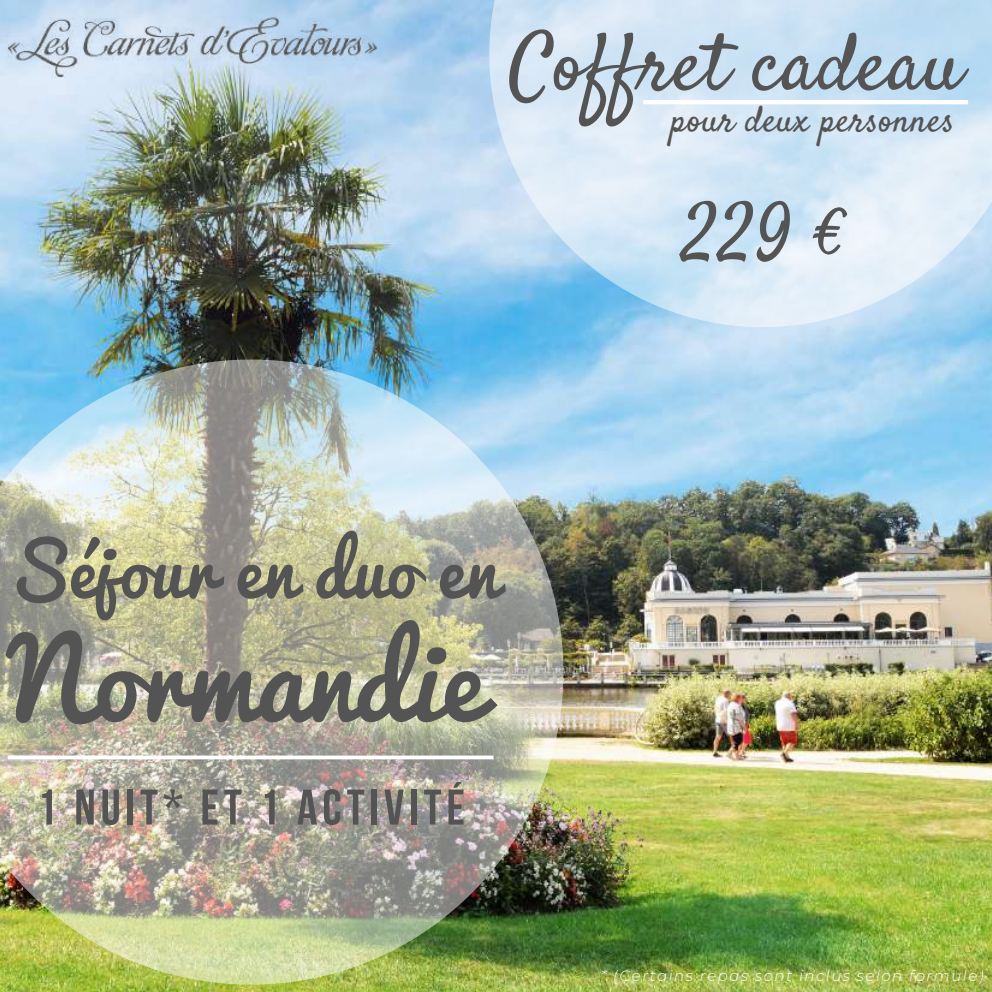
<style>
.page{position:relative;width:992px;height:992px;background:#fff}
.page>*{position:absolute;margin:0;border:0;box-sizing:border-box;transform-origin:0 0}
.t1{font:109px "Pacifico";color:#545454}
.t2{font:80.25px "Satisfy";letter-spacing:.01em;color:#545454}
.t3{font:72.5px "Pacifico";color:#545454}
.t4{font:700 50px "Bebas Neue";letter-spacing:.1em;color:#545454}
.t5{font:36.25px "Satisfy";letter-spacing:.01em;color:#545454}
.t6{font:italic 300 15px "Montserrat";letter-spacing:.1em;color:#fff}
</style>
<div class="page">
<img style="left:0;top:0;width:992px;height:992px">
<svg style="left:489px;top:0;width:503px;height:327px;background:#cce3f5"></svg>
<svg style="left:643px;top:100px;width:325px;height:4px"></svg>
<img style="left:0;top:359px;width:563px;height:625px">
<svg style="left:8px;top:755px;width:485px;height:4px"></svg>
<img style="left:8px;top:10px;width:369px;height:67px">
<h2 class="t2" style="left:509px;top:14px;width:455px">Coffret cadeau</h2>
<h3 class="t5" style="left:671px;top:97px;width:285px">pour deux personnes</h3>
<h2 class="t2" style="left:681px;top:185px;width:163px">229 €</h2>
<h3 class="t3" style="left:8px;top:531px;width:491px">Séjour en duo en</h3>
<h1 class="t1" style="left:8px;top:621px;width:476px">Normandie</h1>
<h3 class="t4" style="left:37px;top:787px;width:430px">1 NUIT* ET 1 ACTIVITÉ</h3>
<p class="t6" style="left:601px;top:966px;width:384px">* (Certains repas sont inclus selon formule)</p>
</div>
